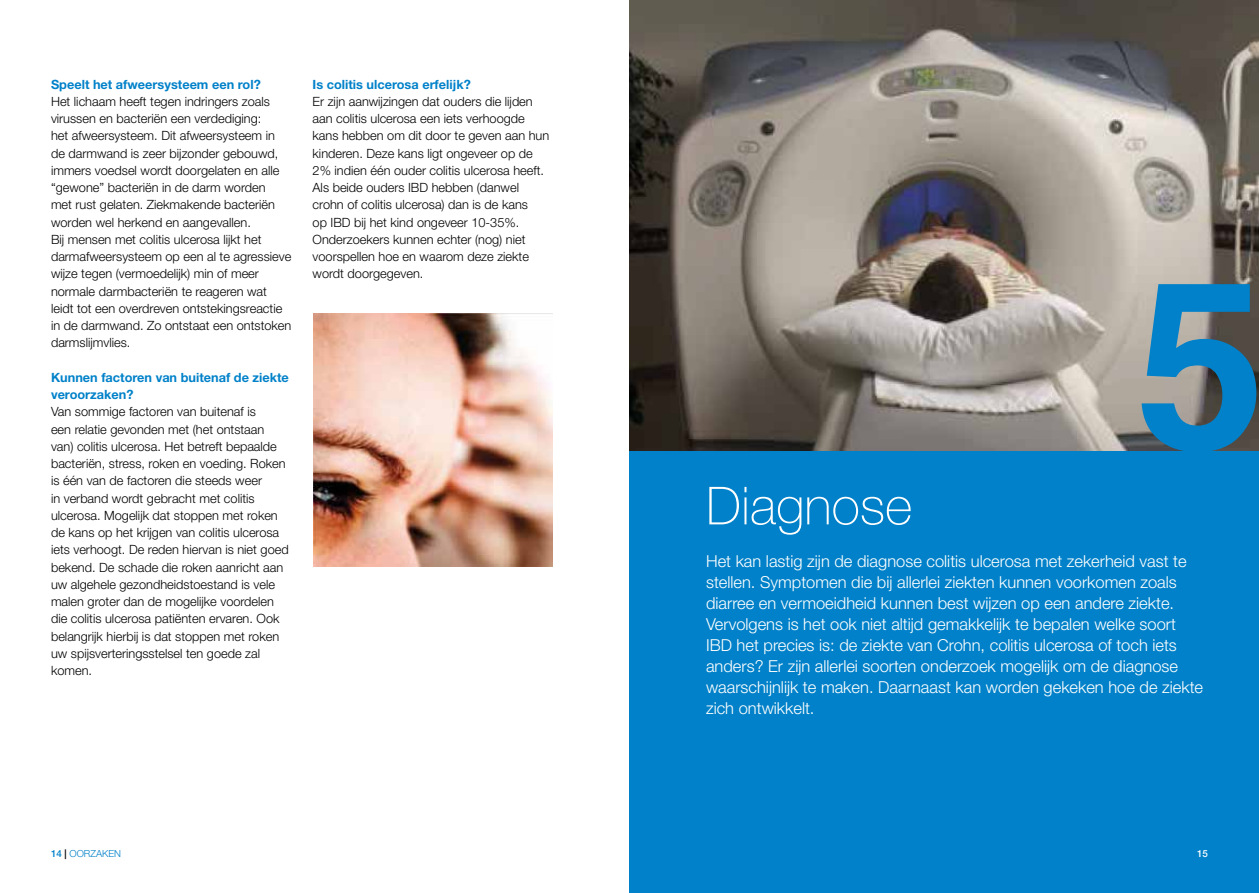
<style>
.page{position:relative;width:1259px;height:893px;background:#fff}
.page>*{position:absolute;margin:0;border:0;box-sizing:border-box;transform-origin:0 0}
.t1{font:700 234.15px "Helvetica";color:#0081c9}
.t2{font:100 52.5px "Helvetica Neue LT Std";color:#fff}
.t3{font:300 16.5px/21px "Helvetica Neue LT Std";color:#fff}
.t4{font:300 12.75px/17.2px "Helvetica Neue LT Std";color:#000}
.t5{font:700 12.75px/17.2px "Helvetica Neue LT Std";color:#0081c9}
.t6{font:300 9.75px "Helvetica Neue LT Std";color:#0081c9}
.t7{font:500 9.75px "Helvetica Neue LT Std";color:#fff}
.s1{font-weight:500}
.s2{font-weight:500;color:#000}
</style>
<div class="page">
<div style="left:629px;top:446px;width:630px;height:447px;background:#0081c9"></div>
<img style="left:629px;top:0;width:630px;height:451px">
<img style="left:313px;top:314px;width:240px;height:252px">
<p class="t5" style="left:51px;top:75px;width:211px">Speelt het afweersysteem een rol?</p>
<p class="t4" style="left:51px;top:92px;width:242px">Het lichaam heeft tegen indringers zoals virussen en bacteriën een verdediging:<br>het afweersysteem. Dit afweersysteem in de darmwand is zeer bijzonder gebouwd, immers voedsel wordt doorgelaten en alle “gewone” bacteriën in de darm worden<br>met rust gelaten. Ziekmakende bacteriën worden wel herkend en aangevallen.<br>Bij mensen met colitis ulcerosa lijkt het darmafweersysteem op een al te agressieve wijze tegen (vermoedelijk) min of meer normale darmbacteriën te reageren wat leidt tot een overdreven ontstekingsreactie in de darmwand. Zo ontstaat een ontstoken darmslijmvlies.</p>
<p class="t5" style="left:51px;top:368px;width:239px">Kunnen factoren van buitenaf de ziekte veroorzaken?</p>
<p class="t4" style="left:51px;top:403px;width:239px">Van sommige factoren van buitenaf is<br>een relatie gevonden met (het ontstaan van) colitis ulcerosa. Het betreft bepaalde bacteriën, stress, roken en voeding. Roken is één van de factoren die steeds weer<br>in verband wordt gebracht met colitis ulcerosa. Mogelijk dat stoppen met roken de kans op het krijgen van colitis ulcerosa iets verhoogt. De reden hiervan is niet goed bekend. De schade die roken aanricht aan uw algehele gezondheidstoestand is vele malen groter dan de mogelijke voordelen die colitis ulcerosa patiënten ervaren. Ook belangrijk hierbij is dat stoppen met roken uw spijsverteringsstelsel ten goede zal komen.</p>
<p class="t5" style="left:313px;top:75px;width:160px">Is colitis ulcerosa erfelijk?</p>
<p class="t4" style="left:313px;top:92px;width:238px">Er zijn aanwijzingen dat ouders die lijden aan colitis ulcerosa een iets verhoogde kans hebben om dit door te geven aan hun kinderen. Deze kans ligt ongeveer op de 2% indien één ouder colitis ulcerosa heeft.<br>Als beide ouders IBD hebben (danwel crohn of colitis ulcerosa) dan is de kans<br>op IBD bij het kind ongeveer 10-35%.<br>Onderzoekers kunnen echter (nog) niet voorspellen hoe en waarom deze ziekte wordt doorgegeven.</p>
<h1 class="t1" style="left:1135px;top:176px;width:132px">5</h1>
<h2 class="t2" style="left:706px;top:476px;width:208px">Diagnose</h2>
<p class="t3" style="left:706px;top:550px;width:498px">Het kan lastig zijn de diagnose colitis ulcerosa met zekerheid vast te stellen. Symptomen die bij allerlei ziekten kunnen voorkomen zoals diarree en vermoeidheid kunnen best wijzen op een andere ziekte.<br>Vervolgens is het ook niet altijd gemakkelijk te bepalen welke soort IBD het precies is: de ziekte van Crohn, colitis ulcerosa of toch iets anders? Er zijn allerlei soorten onderzoek mogelijk om de diagnose waarschijnlijk te maken. Daarnaast kan worden gekeken hoe de ziekte zich ontwikkelt.</p>
<p class="t6" style="left:51px;top:848px;width:72px"><span class="s1">14</span> <span class="s2">|</span> OORZAKEN</p>
<p class="t7" style="left:1197px;top:848px;width:12px">15</p>
</div>
